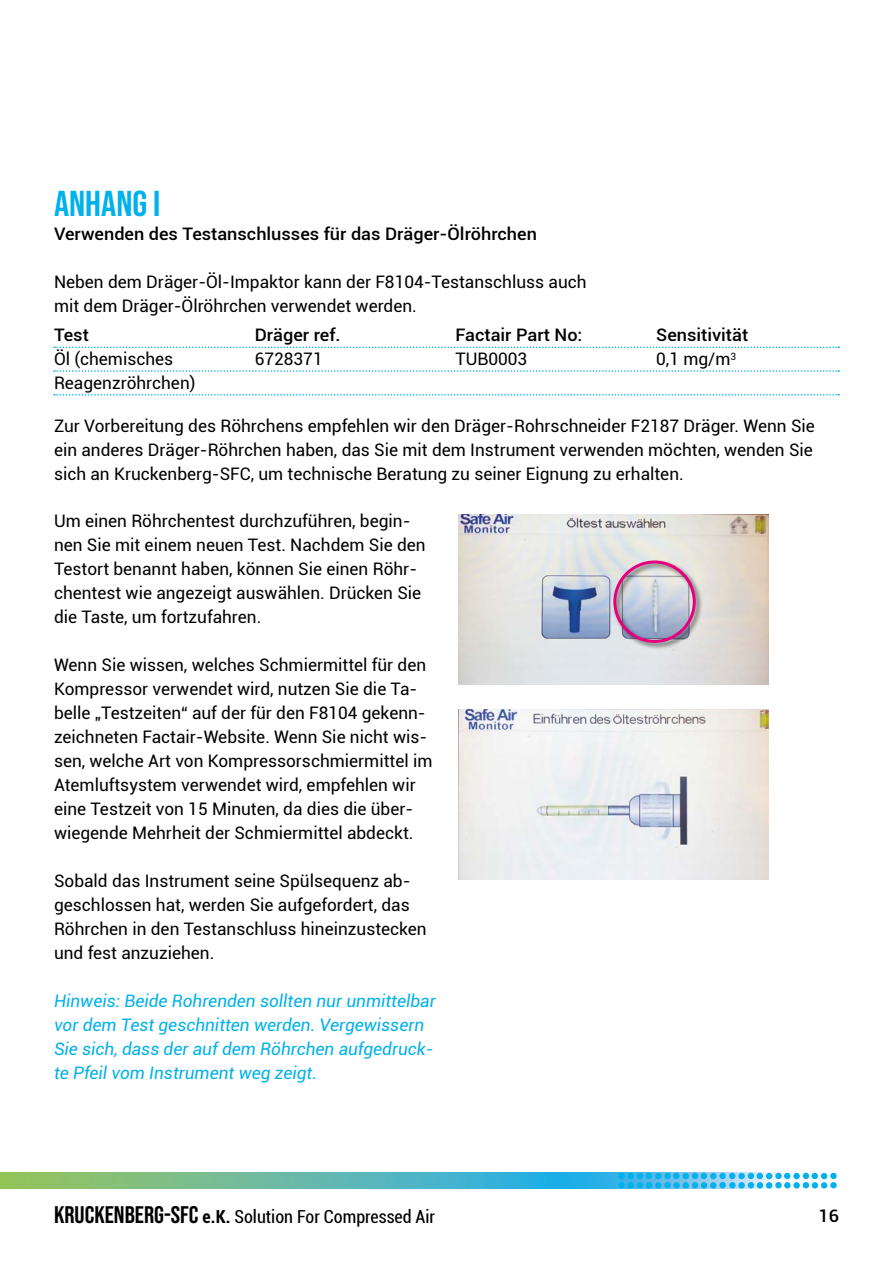
<style>
.page{position:relative;width:893px;height:1263px;background:#fff}
.page>*{position:absolute;margin:0;border:0;box-sizing:border-box;transform-origin:0 0}
.t1{font:36px "Bebas Neue";color:#00b1eb;scale:1.05 1}
.t2{font:condensed 18px "Roboto";color:#000}
.t3{font:17.25px/24px "Roboto";color:#000}
.t4{font:italic 17.25px/24px "Roboto";color:#00b1eb}
.t5{font:500 17.25px/24px "Roboto";color:#000;scale:1.05 1}
.s1{font-weight:400}
.s2{font-family:"Bebas Neue";font-stretch:normal;font-size:24px}
.s3{font-weight:700}
</style>
<div class="page">
<img style="left:0;top:1173px;width:836px;height:15px">
<div style="left:830px;top:1173px;width:7px;height:6px;background:#00b1eb;border-radius:50%"></div>
<div style="left:830px;top:1182px;width:7px;height:6px;background:#00b1eb;border-radius:50%"></div>
<svg style="left:784px;top:1173px;width:6px;height:6px"></svg>
<div style="left:784px;top:1182px;width:7px;height:6px;background:#00b1eb;border-radius:50%"></div>
<div style="left:793px;top:1173px;width:7px;height:6px;background:#00b1eb;border-radius:50%"></div>
<svg style="left:803px;top:1173px;width:24px;height:15px"></svg>
<div style="left:793px;top:1182px;width:7px;height:6px;background:#00b1eb;border-radius:50%"></div>
<div style="left:719px;top:1173px;width:7px;height:6px;background:#00b1eb;border-radius:50%"></div>
<div style="left:719px;top:1182px;width:7px;height:6px;background:#00b1eb;border-radius:50%"></div>
<div style="left:673px;top:1173px;width:7px;height:6px;background:#00b1eb;border-radius:50%"></div>
<div style="left:673px;top:1182px;width:7px;height:6px;background:#00b1eb;border-radius:50%"></div>
<svg style="left:683px;top:1173px;width:33px;height:15px"></svg>
<div style="left:775px;top:1173px;width:7px;height:6px;background:#00b1eb;border-radius:50%"></div>
<div style="left:775px;top:1182px;width:7px;height:6px;background:#00b1eb;border-radius:50%"></div>
<svg style="left:729px;top:1173px;width:6px;height:6px"></svg>
<div style="left:729px;top:1182px;width:7px;height:6px;background:#00b1eb;border-radius:50%"></div>
<div style="left:738px;top:1173px;width:7px;height:6px;background:#00b1eb;border-radius:50%"></div>
<svg style="left:748px;top:1173px;width:24px;height:15px"></svg>
<div style="left:738px;top:1182px;width:7px;height:6px;background:#00b1eb;border-radius:50%"></div>
<div style="left:664px;top:1173px;width:7px;height:6px;background:#00b1eb;border-radius:50%"></div>
<div style="left:664px;top:1182px;width:7px;height:6px;background:#00b1eb;border-radius:50%"></div>
<div style="left:618px;top:1173px;width:7px;height:6px;background:#00b1eb;border-radius:50%"></div>
<div style="left:618px;top:1182px;width:7px;height:6px;background:#00b1eb;border-radius:50%"></div>
<svg style="left:628px;top:1173px;width:33px;height:15px"></svg>
<svg style="left:54px;top:347px;width:785px;height:1px"></svg>
<svg style="left:54px;top:370px;width:785px;height:2px"></svg>
<svg style="left:54px;top:394px;width:785px;height:1px"></svg>
<img style="left:458px;top:514px;width:311px;height:170px">
<img style="left:458px;top:709px;width:311px;height:170px">
<div style="left:612px;top:559px;width:91px;height:92px;background:#000;opacity:.6"></div>
<div style="left:613px;top:560px;width:83px;height:83px;border:3px solid #e6007d;border-radius:50%"></div>
<h1 class="t1" style="left:54px;top:183px;width:103px">ANHANG I</h1>
<p class="t5" style="left:54px;top:221px;width:461px">Verwenden des Testanschlusses für das Dräger-Ölröhrchen</p>
<p class="t3" style="left:54px;top:269px;width:534px">Neben dem Dräger-Öl-Impaktor kann der F8104-Testanschluss auch mit dem Dräger-Ölröhrchen verwendet werden.</p>
<p class="t5" style="left:54px;top:323px;width:35px">Test</p>
<p class="t3" style="left:54px;top:347px;width:143px">Öl (chemisches<br>Reagenzröhrchen)</p>
<p class="t5" style="left:255px;top:323px;width:83px">Dräger ref.</p>
<p class="t3" style="left:255px;top:347px;width:69px">6728371</p>
<p class="t5" style="left:455px;top:323px;width:122px">Factair Part No:</p>
<p class="t3" style="left:455px;top:347px;width:73px">TUB0003</p>
<p class="t5" style="left:656px;top:323px;width:89px">Sensitivität<br><span class="s1">0,1 mg/m</span><sup>3</sup></p>
<p class="t3" style="left:54px;top:413px;width:762px;text-align:justify">Zur Vorbereitung des Röhrchens empfehlen wir den Dräger-Rohrschneider F2187 Dräger. Wenn Sie ein anderes Dräger-Röhrchen haben, das Sie mit dem Instrument verwenden möchten, wenden Sie sich an Kruckenberg-SFC, um technische Beratung zu seiner Eignung zu erhalten.</p>
<p class="t3" style="left:54px;top:509px;width:373px">Um einen Röhrchentest durchzuführen, begin&shy;nen Sie mit einem neuen Test. Nachdem Sie den Testort benannt haben, können Sie einen Röhr&shy;chentest wie angezeigt auswählen. Drücken Sie die Taste, um fortzufahren.</p>
<p class="t3" style="left:54px;top:653px;width:380px">Wenn Sie wissen, welches Schmiermittel für den Kompressor verwendet wird, nutzen Sie die Ta&shy;belle „Testzeiten“ auf der für den F8104 gekenn&shy;zeichneten Factair-Website. Wenn Sie nicht wis&shy;sen, welche Art von Kompressorschmiermittel im Atemluftsystem verwendet wird, empfehlen wir eine Testzeit von 15 Minuten, da dies die über&shy;wiegende Mehrheit der Schmiermittel abdeckt.</p>
<p class="t3" style="left:54px;top:869px;width:374px">Sobald das Instrument seine Spülsequenz ab&shy;geschlossen hat, werden Sie aufgefordert, das Röhrchen in den Testanschluss hineinzustecken und fest anzuziehen.</p>
<p class="t4" style="left:54px;top:989px;width:383px">Hinweis: Beide Rohrenden sollten nur unmittelbar vor dem Test geschnitten werden. Vergewissern Sie sich, dass der auf dem Röhrchen aufgedruck&shy;te Pfeil vom Instrument weg zeigt.</p>
<p class="t2" style="left:54px;top:1204px;width:383px"><span class="s2">KRUCKENBERG-SFC</span> <span class="s3">e.K.</span> Solution For Compressed Air</p>
<p class="t5" style="left:818px;top:1203px;width:21px">16</p>
</div>
